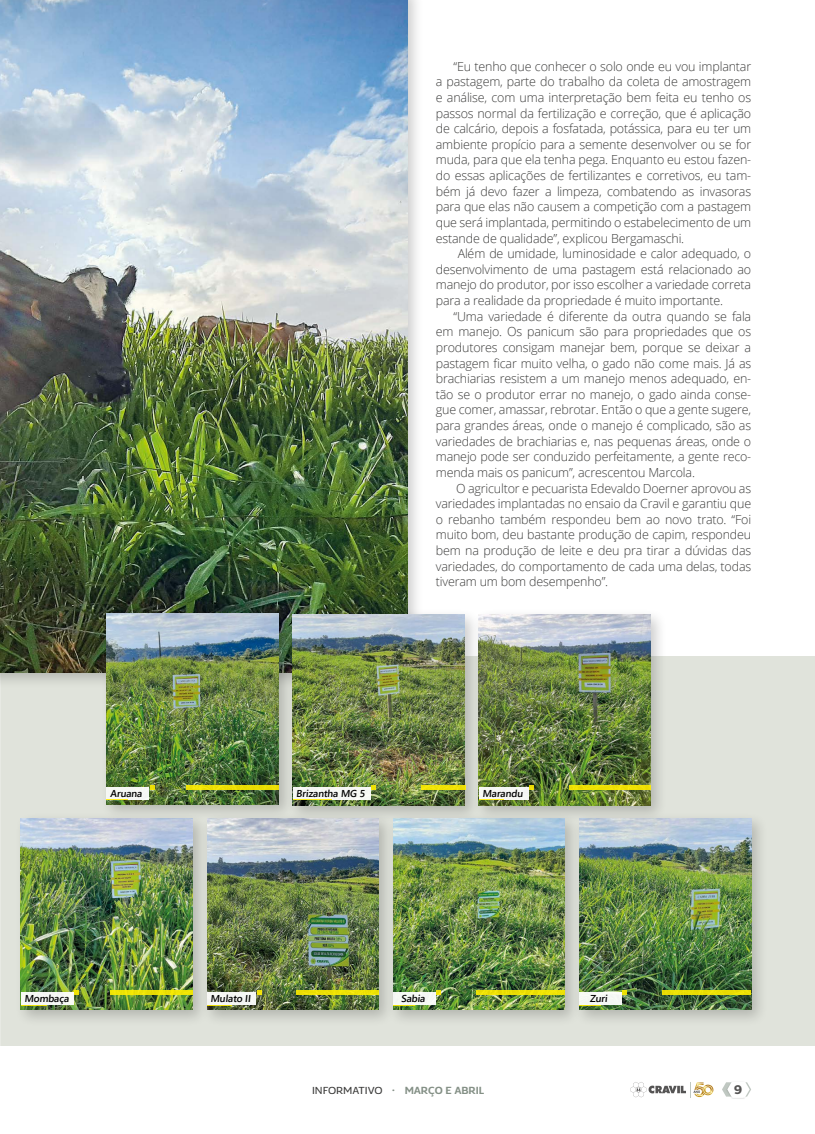
<style>
.page{position:relative;width:815px;height:1134px;background:#fff}
.page>*{position:absolute;margin:0;border:0;box-sizing:border-box;transform-origin:0 0}
.t1{font:300 12.5px/15.6px "Open Sans";letter-spacing:-.015em;color:#3c3c3b;text-align:justify}
.t2{font:700 12.5px "Giga Sans";color:#555454}
.t3{font:600 10px "Segoe UI";color:#000}
.t4{font:300 10px "Oliviar Sans";letter-spacing:-.01em;color:#3c3c3b}
.s1{font-weight:400;color:#849086}
.s2{font-weight:600;color:#849086}
</style>
<div class="page">
<div style="left:0;top:656px;width:815px;height:389px;background:#e0e3db"></div>
<div style="left:0;top:0;width:424px;height:689px;background:#000;opacity:.2"></div>
<img style="left:0;top:0;width:407px;height:672px">
<div style="left:14px;top:812px;width:195px;height:215px;background:#000;opacity:.2"></div>
<img style="left:21px;top:819px;width:172px;height:191px">
<div style="left:100px;top:606px;width:195px;height:215px;background:#000;opacity:.2"></div>
<img style="left:107px;top:613px;width:171px;height:191px">
<div style="left:200px;top:812px;width:195px;height:215px;background:#000;opacity:.2"></div>
<img style="left:207px;top:819px;width:172px;height:191px">
<div style="left:286px;top:608px;width:195px;height:215px;background:#000;opacity:.2"></div>
<img style="left:293px;top:615px;width:171px;height:191px">
<div style="left:387px;top:812px;width:194px;height:215px;background:#000;opacity:.2"></div>
<img style="left:393px;top:819px;width:172px;height:191px">
<div style="left:472px;top:608px;width:195px;height:215px;background:#000;opacity:.2"></div>
<img style="left:479px;top:615px;width:172px;height:191px">
<div style="left:573px;top:812px;width:195px;height:215px;background:#000;opacity:.2"></div>
<img style="left:580px;top:819px;width:171px;height:191px">
<div style="left:107px;top:787px;width:42px;height:13px;background:#f5f7f4"></div>
<div style="left:21px;top:992px;width:53px;height:13px;background:#f5f7f4"></div>
<div style="left:207px;top:992px;width:49px;height:13px;background:#f5f6f4"></div>
<div style="left:579px;top:992px;width:42px;height:13px;background:#f5f8f4"></div>
<div style="left:393px;top:992px;width:42px;height:13px;background:#f6f9f4"></div>
<div style="left:293px;top:787px;width:77px;height:13px;background:#f5f7f4"></div>
<div style="left:479px;top:787px;width:49px;height:13px;background:#f6f7f4"></div>
<svg style="left:150px;top:785px;width:4px;height:4px"></svg>
<hr style="left:186px;top:785px;width:92px;height:4px;background:#ebde05">
<hr style="left:110px;top:990px;width:83px;height:4px;background:#eee305">
<hr style="left:296px;top:990px;width:83px;height:4px;background:#ede005">
<hr style="left:476px;top:990px;width:89px;height:4px;background:#ece005">
<hr style="left:662px;top:990px;width:89px;height:4px;background:#e9de04">
<hr style="left:421px;top:785px;width:45px;height:4px;background:#f0e206">
<hr style="left:569px;top:785px;width:82px;height:4px;background:#eee005">
<svg style="left:75px;top:990px;width:4px;height:4px"></svg>
<svg style="left:257px;top:990px;width:4px;height:4px"></svg>
<svg style="left:622px;top:990px;width:5px;height:4px"></svg>
<svg style="left:436px;top:990px;width:5px;height:4px"></svg>
<svg style="left:372px;top:785px;width:4px;height:4px"></svg>
<svg style="left:529px;top:785px;width:5px;height:4px"></svg>
<svg style="left:107px;top:800px;width:21px;height:1px"></svg>
<svg style="left:21px;top:1005px;width:26px;height:1px"></svg>
<svg style="left:207px;top:1005px;width:24px;height:1px"></svg>
<svg style="left:579px;top:1005px;width:21px;height:1px"></svg>
<svg style="left:393px;top:1005px;width:21px;height:1px"></svg>
<hr style="left:293px;top:800px;width:39px;height:1px;background:#ffed00">
<svg style="left:479px;top:800px;width:25px;height:1px"></svg>
<img style="left:732px;top:1098px;width:13px;height:1px">
<svg style="left:722px;top:1082px;width:29px;height:16px"></svg>
<svg style="left:631px;top:1082px;width:82px;height:15px"></svg>
<p class="t3" style="left:110px;top:783px;width:35px">Aruana</p>
<p class="t1" style="left:436px;top:58px;width:317px;text-indent:18px">“Eu tenho que conhecer o solo onde eu vou implantar a pastagem, parte do trabalho da coleta de amostragem e análise, com uma interpretação bem feita eu tenho os passos normal da fertilização e correção, que é aplicação de calcário, depois a fosfatada, potássica, para eu ter um ambiente propício para a semente desenvolver ou se for muda, para que ela tenha pega. Enquanto eu estou fazen&shy;do essas aplicações de fertilizantes e corretivos, eu tam&shy;bém já devo fazer a limpeza, combatendo as invasoras para que elas não causem a competição com a pastagem que será implantada, permitindo o estabelecimento de um estande de qualidade”, explicou Bergamaschi.</p>
<p class="t1" style="left:436px;top:245px;width:317px;text-indent:22px">Além de umidade, luminosidade e calor adequado, o desenvolvimento de uma pastagem está relacionado ao manejo do produtor, por isso escolher a variedade correta para a realidade da propriedade é muito importante.</p>
<p class="t1" style="left:436px;top:308px;width:317px;text-indent:18px">“Uma variedade é diferente da outra quando se fala em manejo. Os panicum são para propriedades que os produtores consigam manejar bem, porque se deixar a pastagem ficar muito velha, o gado não come mais. Já as brachiarias resistem a um manejo menos adequado, en&shy;tão se o produtor errar no manejo, o gado ainda conse&shy;gue comer, amassar, rebrotar. Então o que a gente sugere, para grandes áreas, onde o manejo é complicado, são as variedades de brachiarias e, nas pequenas áreas, onde o manejo pode ser conduzido perfeitamente, a gente reco&shy;menda mais os panicum”, acrescentou Marcola.</p>
<p class="t1" style="left:436px;top:480px;width:317px;text-indent:20px">O agricultor e pecuarista Edevaldo Doerner aprovou as variedades implantadas no ensaio da Cravil e garantiu que o rebanho também respondeu bem ao novo trato. “Foi muito bom, deu bastante produção de capim, respondeu bem na produção de leite e deu pra tirar a dúvidas das variedades, do comportamento de cada uma delas, todas tiveram um bom desempenho”.</p>
<p class="t3" style="left:296px;top:783px;width:72px">Brizantha MG 5</p>
<p class="t3" style="left:482px;top:783px;width:44px">Marandu</p>
<p class="t3" style="left:24px;top:989px;width:48px">Mombaça</p>
<p class="t3" style="left:210px;top:989px;width:44px">Mulato II</p>
<p class="t3" style="left:401px;top:989px;width:27px">Sabia</p>
<p class="t3" style="left:590px;top:989px;width:21px">Zuri</p>
<p class="t4" style="left:312px;top:1084px;width:174px">INFORMATIVO <span class="s1">•</span> <span class="s2">MARÇO E ABRIL</span></p>
<p class="t2" style="left:734px;top:1082px;width:10px">9</p>
</div>
